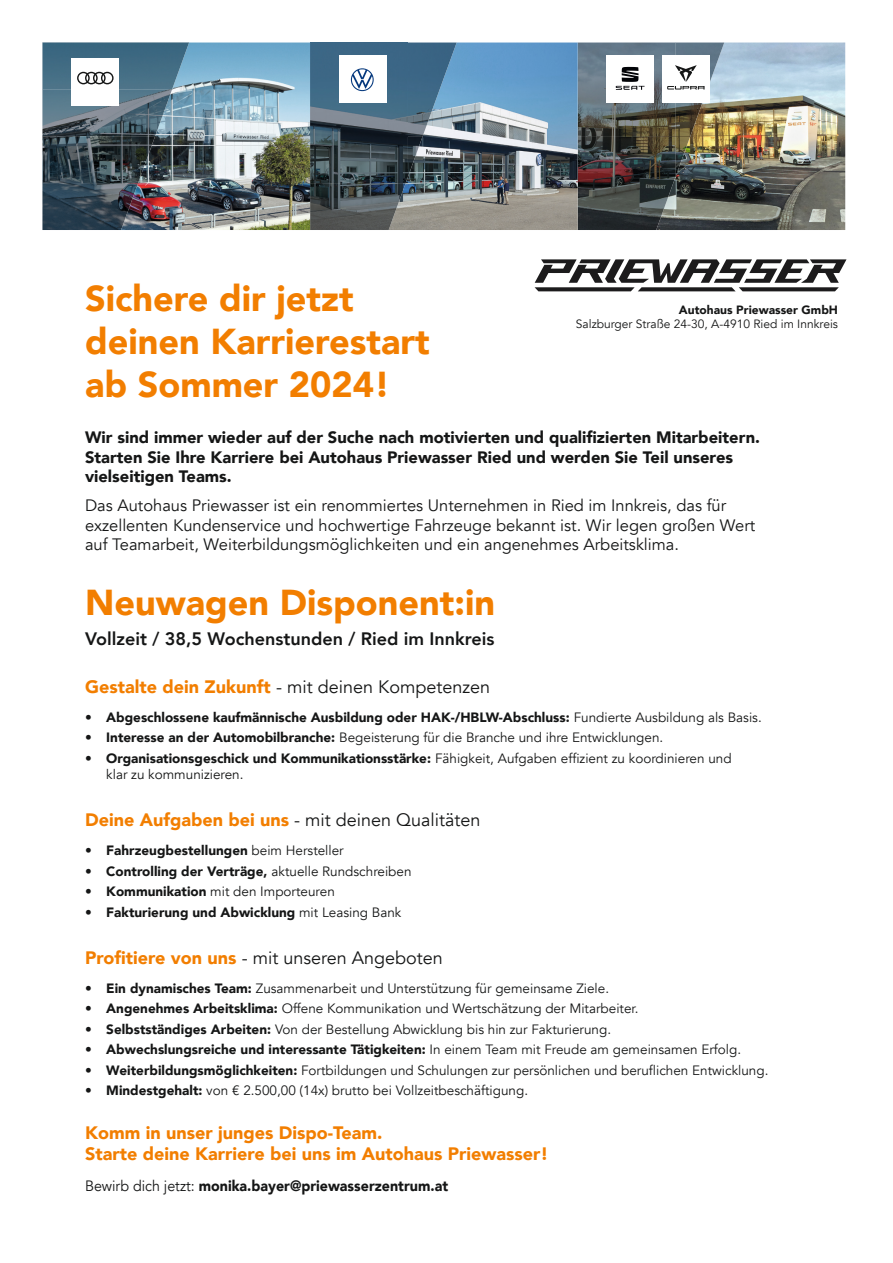
<style>
.page{position:relative;width:893px;height:1263px;background:#fff}
.page>*{position:absolute;margin:0;border:0;box-sizing:border-box;transform-origin:0 0}
.t1{font:900 36px/43.2px "Avenir";color:#f27e00}
.t2{font:18px "Avenir";color:#151616}
.t3{font:900 18px/21.6px "Avenir";color:#f27e00}
.t4{font:800 18px "Avenir";color:#151616}
.t5{font:16.5px/19.8px "Avenir";color:#151616}
.t6{font:900 16.5px/19.8px "Avenir";color:#151616}
.t7{font:900 15px "Avenir";color:#151616;scale:.95 1}
.t8{font:13.5px/16.2px "Avenir";color:#151616}
.t9{font:900 13.5px "Avenir";color:#151616}
.t10{font:12px "Avenir";color:#151616}
.t11{font:900 12px "Avenir";color:#151616}
.s1{font-weight:900;color:#f27e00}
.s2{font-weight:400}
.s3{font-weight:900}
</style>
<div class="page">
<img style="left:724px;top:43px;width:121px;height:187px">
<img style="left:189px;top:43px;width:389px;height:187px">
<img style="left:578px;top:43px;width:146px;height:187px">
<img style="left:310px;top:43px;width:98px;height:140px">
<img style="left:408px;top:43px;width:49px;height:93px">
<img style="left:408px;top:136px;width:15px;height:41px">
<img style="left:310px;top:183px;width:96px;height:47px">
<div style="left:339px;top:56px;width:47px;height:47px;background:#fff"></div>
<svg style="left:351px;top:68px;width:23px;height:23px"></svg>
<img style="left:138px;top:89px;width:51px;height:141px">
<img style="left:43px;top:43px;width:146px;height:46px">
<img style="left:43px;top:89px;width:129px;height:47px">
<img style="left:43px;top:136px;width:112px;height:47px">
<img style="left:43px;top:183px;width:95px;height:47px">
<div style="left:71px;top:58px;width:48px;height:48px;background:#fff"></div>
<svg style="left:77px;top:72px;width:37px;height:12px"></svg>
<svg style="left:535px;top:259px;width:311px;height:32px"></svg>
<h1 class="t1" style="left:85px;top:276px;width:346px">Sichere dir jetzt deinen Karrierestart ab Sommer 2024!</h1>
<p class="t6" style="left:85px;top:427px;width:676px">Wir sind immer wieder auf der Suche nach motivierten und qualifizierten Mitarbeitern.<br>Starten Sie Ihre Karriere bei Autohaus Priewasser Ried und werden Sie Teil unseres vielseitigen Teams.</p>
<p class="t5" style="left:85px;top:495px;width:672px">Das Autohaus Priewasser ist ein renommiertes Unternehmen in Ried im Innkreis, das für exzellenten Kundenservice und hochwertige Fahrzeuge bekannt ist. Wir legen großen Wert auf Teamarbeit, Weiterbildungsmöglichkeiten und ein angenehmes Arbeitsklima.</p>
<h1 class="t1" style="left:85px;top:580px;width:411px">Neuwagen Disponent:in</h1>
<h2 class="t4" style="left:85px;top:625px;width:411px">Vollzeit / 38,5 Wochenstunden / Ried im Innkreis</h2>
<h2 class="t2" style="left:85px;top:676px;width:407px"><span class="s1">Gestalte dein Zukunft</span> - mit deinen Kompetenzen</h2>
<p class="t9" style="left:85px;top:705px;width:678px"><span class="s2">•</span> Abgeschlossene kaufmännische Ausbildung oder HAK-/HBLW-Abschluss: <span class="s2">Fundierte Ausbildung als Basis.</span></p>
<p class="t8" style="left:85px;top:730px;width:580px">• <span class="s3">Interesse an der Automobilbranche:</span> Begeisterung für die Branche und ihre Entwicklungen.</p>
<p class="t8" style="left:106px;top:750px;width:627px;text-indent:-21px">• <span class="s3">Organisationsgeschick und Kommunikationsstärke:</span> Fähigkeit, Aufgaben effizient zu koordinieren und klar zu kommunizieren.</p>
<h2 class="t2" style="left:85px;top:809px;width:397px"><span class="s1">Deine Aufgaben bei uns</span> - mit deinen Qualitäten</h2>
<p class="t9" style="left:85px;top:839px;width:260px"><span class="s2">•</span> Fahrzeugbestellungen <span class="s2">beim Hersteller</span></p>
<p class="t9" style="left:85px;top:859px;width:328px"><span class="s2">•</span> Controlling der Verträge, <span class="s2">aktuelle Rundschreiben</span></p>
<p class="t8" style="left:85px;top:884px;width:251px">• <span class="s3">Kommunikation</span> mit den Importeuren</p>
<p class="t9" style="left:85px;top:900px;width:318px"><span class="s2">•</span> Fakturierung und Abwicklung <span class="s2">mit Leasing Bank</span></p>
<h2 class="t2" style="left:85px;top:947px;width:359px"><span class="s1">Profitiere von uns</span> - mit unseren Angeboten</h2>
<p class="t8" style="left:85px;top:980px;width:526px">• <span class="s3">Ein dynamisches Team:</span> Zusammenarbeit und Unterstützung für gemeinsame Ziele.</p>
<p class="t8" style="left:85px;top:1001px;width:555px">• <span class="s3">Angenehmes Arbeitsklima:</span> Offene Kommunikation und Wertschätzung der Mitarbeiter.</p>
<p class="t8" style="left:85px;top:1021px;width:528px">• <span class="s3">Selbstständiges Arbeiten:</span> Von der Bestellung Abwicklung bis hin zur Fakturierung.</p>
<p class="t9" style="left:85px;top:1038px;width:658px"><span class="s2">•</span> Abwechslungsreiche und interessante Tätigkeiten: <span class="s2">In einem Team mit Freude am gemeinsamen Erfolg.</span></p>
<p class="t8" style="left:85px;top:1062px;width:685px">• <span class="s3">Weiterbildungsmöglichkeiten:</span> Fortbildungen und Schulungen zur persönlichen und beruflichen Entwicklung.</p>
<p class="t8" style="left:85px;top:1083px;width:445px">• <span class="s3">Mindestgehalt:</span> von € 2.500,00 (14x) brutto bei Vollzeitbeschäftigung.</p>
<h2 class="t3" style="left:85px;top:1121px;width:465px">Komm in unser junges Dispo-Team.<br>Starte deine Karriere bei uns im Autohaus Priewasser!</h2>
<p class="t7" style="left:85px;top:1173px;width:384px"><span class="s2">Bewirb dich jetzt:</span> monika.bayer@priewasserzentrum.at</p>
<p class="t11" style="left:679px;top:299px;width:161px">Autohaus Priewasser GmbH</p>
<p class="t10" style="left:576px;top:317px;width:264px">Salzburger Straße 24-30, A-4910 Ried im Innkreis</p>
</div>
